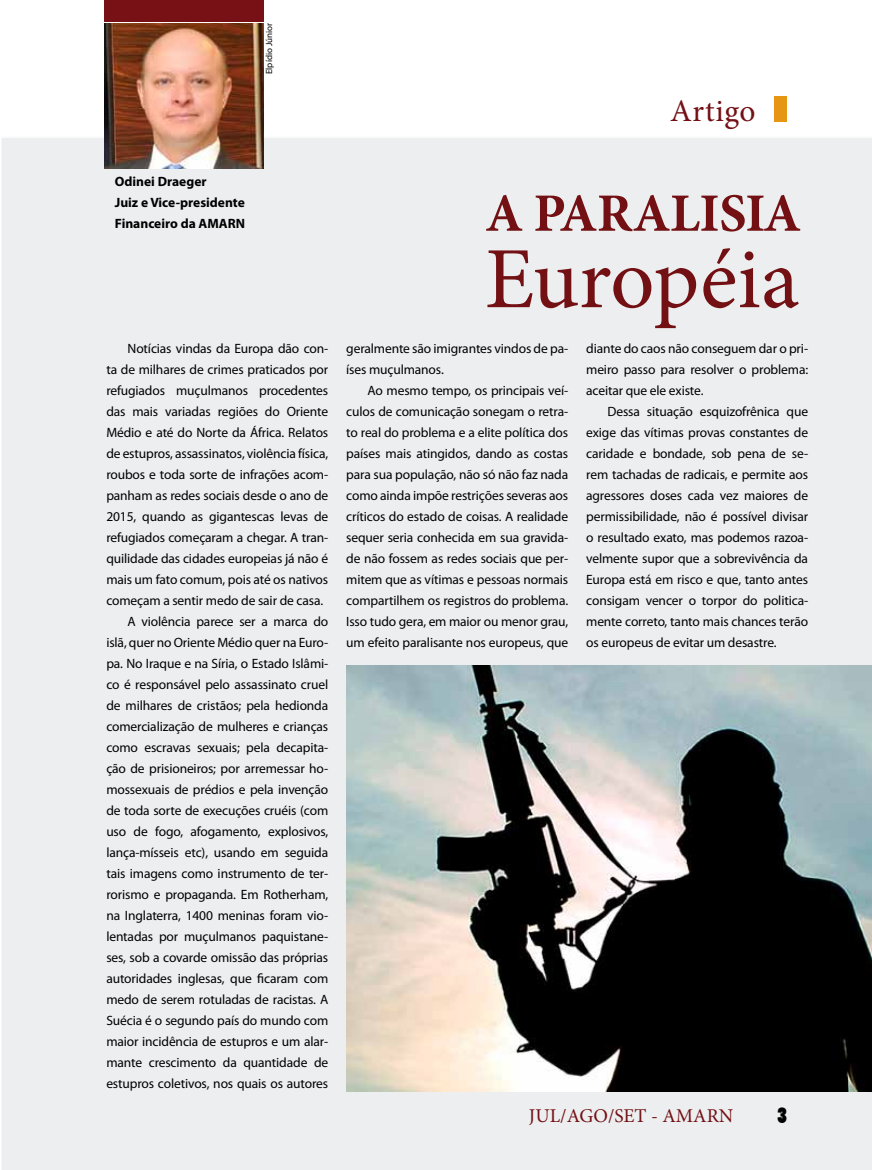
<style>
.page{position:relative;width:872px;height:1170px;background:#fff}
.page>*{position:absolute;margin:0;border:0;box-sizing:border-box;transform-origin:0 0}
.t1{font:87.15px "Minion Pro";color:#731014}
.t2{font:700 54px "Minion Pro";letter-spacing:-.025em;color:#731014}
.t3{font:31.5px "Minion Pro";letter-spacing:.02em;color:#731014}
.t4{font:21px "Poplar Std";color:#000}
.t5{font:19.5px "Minion Pro";color:#731014}
.t6{font:13.5px/21px "Myriad Pro";letter-spacing:-.01em;color:#000;text-align:justify}
.t7{font:700 13.5px/21px "Myriad Pro";color:#000}
.t8{font:9px "Myriad Pro";color:#000}
</style>
<div class="page">
<div style="left:774px;top:96px;width:13px;height:26px;background:#e79614"></div>
<div style="left:2px;top:138px;width:870px;height:1031px;background:#eceeef"></div>
<img style="left:104px;top:23px;width:160px;height:145px">
<div style="left:104px;top:0;width:160px;height:21px;background:#771116"></div>
<img style="left:346px;top:665px;width:526px;height:425px">
<p class="t8" style="left:264px;top:74px;width:53px;rotate:-90deg">Elpídio Júnior</p>
<h3 class="t3" style="left:670px;top:90px;width:87px">Artigo</h3>
<p class="t7" style="left:115px;top:170px;width:132px">Odinei Draeger<br>Juiz e Vice-presidente<br>Financeiro da AMARN</p>
<p class="t6" style="left:128px;top:337px;width:202px">Notícias vindas da Europa dão con-</p>
<p class="t6" style="left:106px;top:358px;width:223px">ta de milhares de crimes praticados por</p>
<p class="t6" style="left:106px;top:379px;width:223px">refugiados muçulmanos procedentes</p>
<p class="t6" style="left:106px;top:400px;width:223px">das mais variadas regiões do Oriente</p>
<p class="t6" style="left:106px;top:421px;width:223px">Médio e até do Norte da África. Relatos</p>
<p class="t6" style="left:106px;top:442px;width:223px">de estupros, assassinatos, violência física,</p>
<p class="t6" style="left:106px;top:463px;width:223px">roubos e toda sorte de infrações acom-</p>
<p class="t6" style="left:106px;top:484px;width:223px">panham as redes sociais desde o ano de</p>
<p class="t6" style="left:106px;top:505px;width:223px">2015, quando as gigantescas levas de</p>
<p class="t6" style="left:106px;top:526px;width:223px">refugiados começaram a chegar. A tran-</p>
<p class="t6" style="left:106px;top:547px;width:223px">quilidade das cidades europeias já não é</p>
<p class="t6" style="left:106px;top:568px;width:223px">mais um fato comum, pois até os nativos</p>
<p class="t6" style="left:106px;top:589px;width:218px">começam a sentir medo de sair de casa.</p>
<p class="t6" style="left:128px;top:610px;width:202px">A violência parece ser a marca do</p>
<p class="t6" style="left:106px;top:631px;width:223px">islã, quer no Oriente Médio quer na Euro-</p>
<p class="t6" style="left:106px;top:652px;width:223px">pa. No Iraque e na Síria, o Estado Islâmi-</p>
<p class="t6" style="left:106px;top:673px;width:223px">co é responsável pelo assassinato cruel</p>
<p class="t6" style="left:106px;top:694px;width:223px">de milhares de cristãos; pela hedionda</p>
<p class="t6" style="left:106px;top:715px;width:223px">comercialização de mulheres e crianças</p>
<p class="t6" style="left:106px;top:736px;width:223px">como escravas sexuais; pela decapita-</p>
<p class="t6" style="left:106px;top:757px;width:223px">ção de prisioneiros; por arremessar ho-</p>
<p class="t6" style="left:106px;top:778px;width:223px">mossexuais de prédios e pela invenção</p>
<p class="t6" style="left:106px;top:799px;width:223px">de toda sorte de execuções cruéis (com</p>
<p class="t6" style="left:106px;top:820px;width:223px">uso de fogo, afogamento, explosivos,</p>
<p class="t6" style="left:106px;top:841px;width:223px">lança-mísseis etc), usando em seguida</p>
<p class="t6" style="left:106px;top:862px;width:223px">tais imagens como instrumento de ter-</p>
<p class="t6" style="left:106px;top:883px;width:223px">rorismo e propaganda. Em Rotherham,</p>
<p class="t6" style="left:106px;top:904px;width:223px">na Inglaterra, 1400 meninas foram vio-</p>
<p class="t6" style="left:106px;top:925px;width:223px">lentadas por muçulmanos paquistane-</p>
<p class="t6" style="left:106px;top:946px;width:223px">ses, sob a covarde omissão das próprias</p>
<p class="t6" style="left:106px;top:967px;width:223px">autoridades inglesas, que ficaram com</p>
<p class="t6" style="left:106px;top:988px;width:223px">medo de serem rotuladas de racistas. A</p>
<p class="t6" style="left:106px;top:1009px;width:223px">Suécia é o segundo país do mundo com</p>
<p class="t6" style="left:106px;top:1030px;width:223px">maior incidência de estupros e um alar-</p>
<p class="t6" style="left:106px;top:1051px;width:223px">mante crescimento da quantidade de</p>
<p class="t6" style="left:106px;top:1072px;width:223px">estupros coletivos, nos quais os autores</p>
<h2 class="t2" style="left:485px;top:175px;width:112px">A PARA</h2>
<h2 class="t2" style="left:670px;top:175px;width:120px">LISIA</h2>
<h1 class="t1" style="left:485px;top:221px;width:316px">Européia</h1>
<p class="t6" style="left:346px;top:337px;width:223px">geralmente são imigrantes vindos de pa&shy;íses muçulmanos.</p>
<p class="t6" style="left:346px;top:379px;width:223px;text-indent:21px">Ao mesmo tempo, os principais veí&shy;culos de comunicação sonegam o retra&shy;to real do problema e a elite política dos países mais atingidos, dando as costas para sua população, não só não faz nada como ainda impõe restrições severas aos críticos do estado de coisas. A realidade sequer seria conhecida em sua gravida&shy;de não fossem as redes sociais que per&shy;mitem que as vítimas e pessoas normais compartilhem os registros do problema.<br>Isso tudo gera, em maior ou menor grau, um efeito paralisante nos europeus, que</p>
<p class="t6" style="left:586px;top:337px;width:223px">diante do caos não conseguem dar o pri&shy;meiro passo para resolver o problema: aceitar que ele existe.</p>
<p class="t6" style="left:586px;top:400px;width:223px;text-indent:21px">Dessa situação esquizofrênica que exige das vítimas provas constantes de caridade e bondade, sob pena de se&shy;rem tachadas de radicais, e permite aos agressores doses cada vez maiores de permissibilidade, não é possível divisar o resultado exato, mas podemos razoa&shy;velmente supor que a sobrevivência da Europa está em risco e que, tanto antes consigam vencer o torpor do politica&shy;mente correto, tanto mais chances terão os europeus de evitar um desastre.</p>
<h3 class="t5" style="left:529px;top:1103px;width:206px">JUL/AGO/SET - AMARN</h3>
<h3 class="t4" style="left:777px;top:1103px;width:11px">3</h3>
</div>
